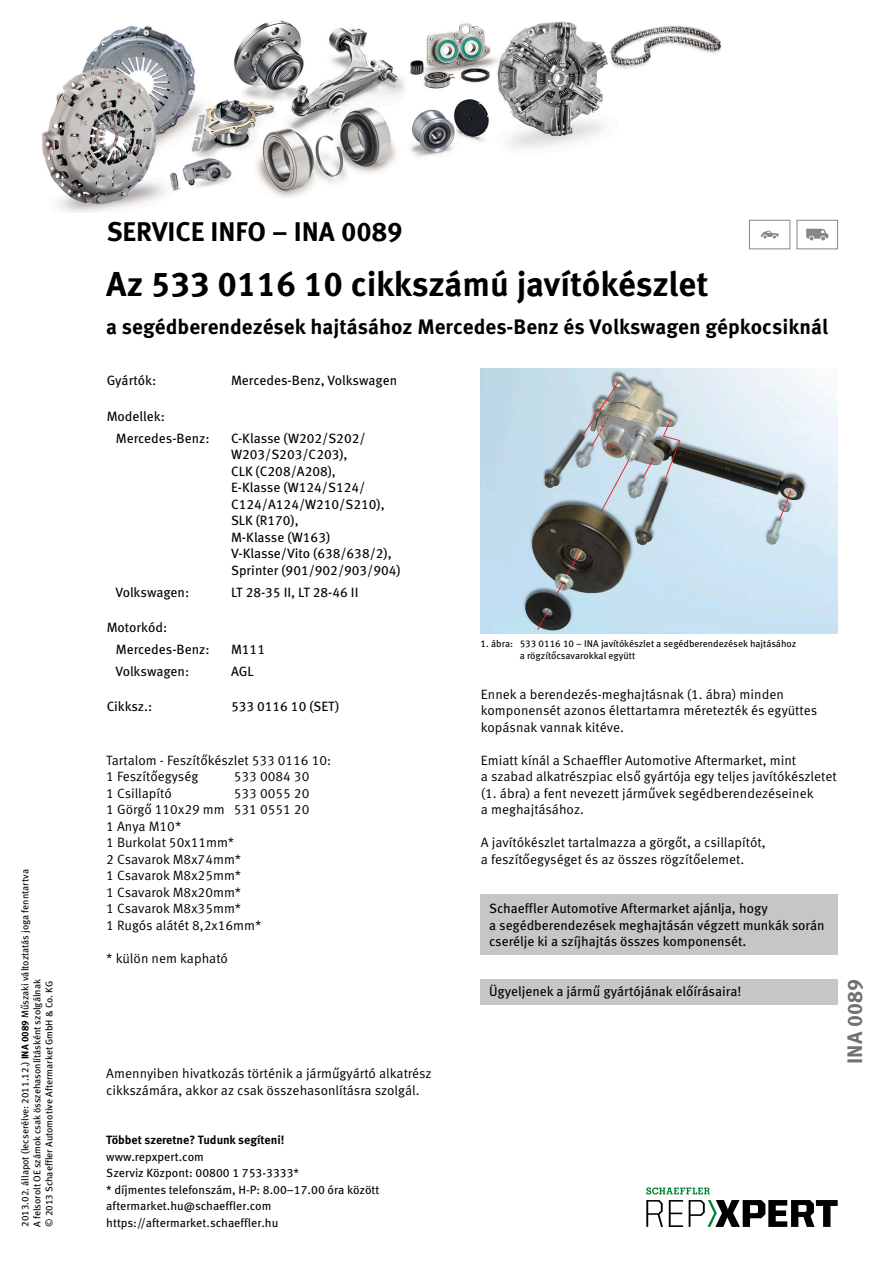
<style>
.page{position:relative;width:893px;height:1263px;background:#fff}
.page>*{position:absolute;margin:0;border:0;box-sizing:border-box;transform-origin:0 0}
.t1{font:700 34.5px "Meta Pro";letter-spacing:-.005em;color:#000}
.t2{font:700 27px "Meta Pro";color:#000}
.t3{font:700 21px "Meta Pro";color:#000}
.t4{font:700 21px "Meta Pro";color:#6f7172}
.t5{font:13.5px/16.5px "Meta Pro Norm";color:#000}
.t6{font:13.5px/16.5px "Meta Pro";color:#000}
.t7{font:12px/16.5px "Meta Pro";color:#000}
.t8{font:700 12px "Meta Pro";color:#000}
.t9{font:9.75px/12px "Meta Pro";color:#000}
.s1{font-weight:700}
</style>
<div class="page">
<div style="left:480px;top:894px;width:358px;height:61px;background:#c5c6c7"></div>
<img style="left:480px;top:369px;width:357px;height:265px">
<div style="left:480px;top:980px;width:358px;height:25px;background:#c5c6c7"></div>
<div style="left:749px;top:220px;width:41px;height:29px;border:1px solid #868789"></div>
<svg style="left:761px;top:231px;width:18px;height:7px"></svg>
<div style="left:797px;top:220px;width:41px;height:29px;border:1px solid #868789"></div>
<svg style="left:806px;top:229px;width:22px;height:11px"></svg>
<img style="left:42px;top:20px;width:679px;height:193px">
<svg style="left:646px;top:1200px;width:17px;height:27px"></svg>
<svg style="left:669px;top:1200px;width:14px;height:27px"></svg>
<svg style="left:689px;top:1200px;width:149px;height:27px"></svg>
<svg style="left:646px;top:1187px;width:64px;height:7px"></svg>
<p class="t9" style="left:19px;top:1227px;width:359px;rotate:-90deg">2013.02. állapot (lecserélve: 2011.12.) <span class="s1">INA 0089</span> Műszaki változtatás joga fenntartva<br>A felsorolt OE számok csak összehasonlításként szolgálnak<br>© 2013 Schaeffler Automotive Aftermarket GmbH &amp; Co. KG</p>
<h2 class="t2" style="left:107px;top:210px;width:297px">SERVICE INFO – INA 0089</h2>
<h1 class="t1" style="left:106px;top:257px;width:604px">Az 533 0116 10 cikkszámú javítókészlet</h1>
<h3 class="t3" style="left:106px;top:310px;width:723px">a segédberendezések hajtásához Mercedes-Benz és Volkswagen gépkocsiknál</h3>
<p class="t6" style="left:107px;top:371px;width:51px">Gyártók:</p>
<p class="t6" style="left:231px;top:371px;width:168px">Mercedes-Benz, Volkswagen</p>
<p class="t6" style="left:116px;top:404px;width:95px;line-height:22.2px;text-indent:-9px">Modellek:<br>Mercedes-Benz:</p>
<p class="t6" style="left:231px;top:429px;width:171px">C-Klasse (W202/S202/<br>W203/S203/C203),<br>CLK (C208/A208),<br>E-Klasse (W124/S124/<br>C124/A124/W210/S210),<br>SLK (R170),<br>M-Klasse (W163)<br>V-Klasse/Vito (638/638/2),<br>Sprinter (901/902/903/904)</p>
<p class="t6" style="left:116px;top:583px;width:75px">Volkswagen:</p>
<p class="t6" style="left:231px;top:583px;width:129px">LT 28-35 II, LT 28-46 II</p>
<p class="t6" style="left:116px;top:615px;width:95px;line-height:22.2px;text-indent:-9px">Motorkód:<br>Mercedes-Benz:</p>
<p class="t6" style="left:231px;top:640px;width:36px">M111</p>
<p class="t6" style="left:116px;top:662px;width:75px">Volkswagen:</p>
<p class="t6" style="left:231px;top:662px;width:24px">AGL</p>
<p class="t6" style="left:107px;top:697px;width:47px">Cikksz.:</p>
<p class="t6" style="left:231px;top:697px;width:110px">533 0116 10 (SET)</p>
<p class="t5" style="left:106px;top:751px;width:226px">Tartalom - Feszítőkészlet 533 0116 10:<br>1 Feszítőegység</p>
<p class="t5" style="left:234px;top:767px;width:77px">533 0084 30</p>
<p class="t5" style="left:106px;top:784px;width:67px">1 Csillapító</p>
<p class="t5" style="left:106px;top:784px;width:205px;text-indent:128px">533 0055 20<br>1 Görgő 110x29 mm 531 0551 20<br>1 Anya M10*<br>1 Burkolat 50x11mm*<br>2 Csavarok M8x74mm*<br>1 Csavarok M8x25mm*<br>1 Csavarok M8x20mm*<br>1 Csavarok M8x35mm*<br>1 Rugós alátét 8,2x16mm*</p>
<p class="t5" style="left:106px;top:949px;width:123px">* külön nem kapható</p>
<p class="t5" style="left:106px;top:1064px;width:327px">Amennyiben hivatkozás történik a járműgyártó alkatrész cikkszámára, akkor az csak összehasonlításra szolgál.</p>
<p class="t9" style="left:520px;top:636px;width:278px;line-height:12.8px;text-indent:-39px">1. ábra: 533 0116 10 – INA javítókészlet a segédberendezések hajtásához a rögzítőcsavarokkal együtt</p>
<p class="t5" style="left:481px;top:685px;width:338px">Ennek a berendezés-meghajtásnak (1. ábra) minden komponensét azonos élettartamra méretezték és együttes kopásnak vannak kitéve.</p>
<p class="t5" style="left:481px;top:751px;width:357px">Emiatt kínál a Schaeffler Automotive Aftermarket, mint<br>a szabad alkatrészpiac első gyártója egy teljes javítókészletet (1. ábra) a fent nevezett járművek segédberendezéseinek<br>a meghajtásához.</p>
<p class="t5" style="left:481px;top:833px;width:286px">A javítókészlet tartalmazza a görgőt, a csillapítót, a feszítőegységet és az összes rögzítőelemet.</p>
<p class="t6" style="left:489px;top:899px;width:337px">Schaeffler Automotive Aftermarket ajánlja, hogy<br>a segédberendezések meghajtásán végzett munkák során cserélje ki a szíjhajtás összes komponensét.</p>
<p class="t6" style="left:489px;top:982px;width:254px">Ügyeljenek a jármű gyártójának előírásaira!</p>
<h3 class="t4" style="left:838px;top:1064px;width:86px;rotate:-90deg">INA 0089</h3>
<p class="t8" style="left:106px;top:1131px;width:180px">Többet szeretne? Tudunk segíteni!</p>
<p class="t7" style="left:106px;top:1147px;width:275px">www.repxpert.com<br>Szerviz Központ: 00800 1 753-3333*<br>* díjmentes telefonszám, H-P: 8.00–17.00 óra között aftermarket.hu@schaeffler.com https://aftermarket.schaeffler.hu</p>
</div>
